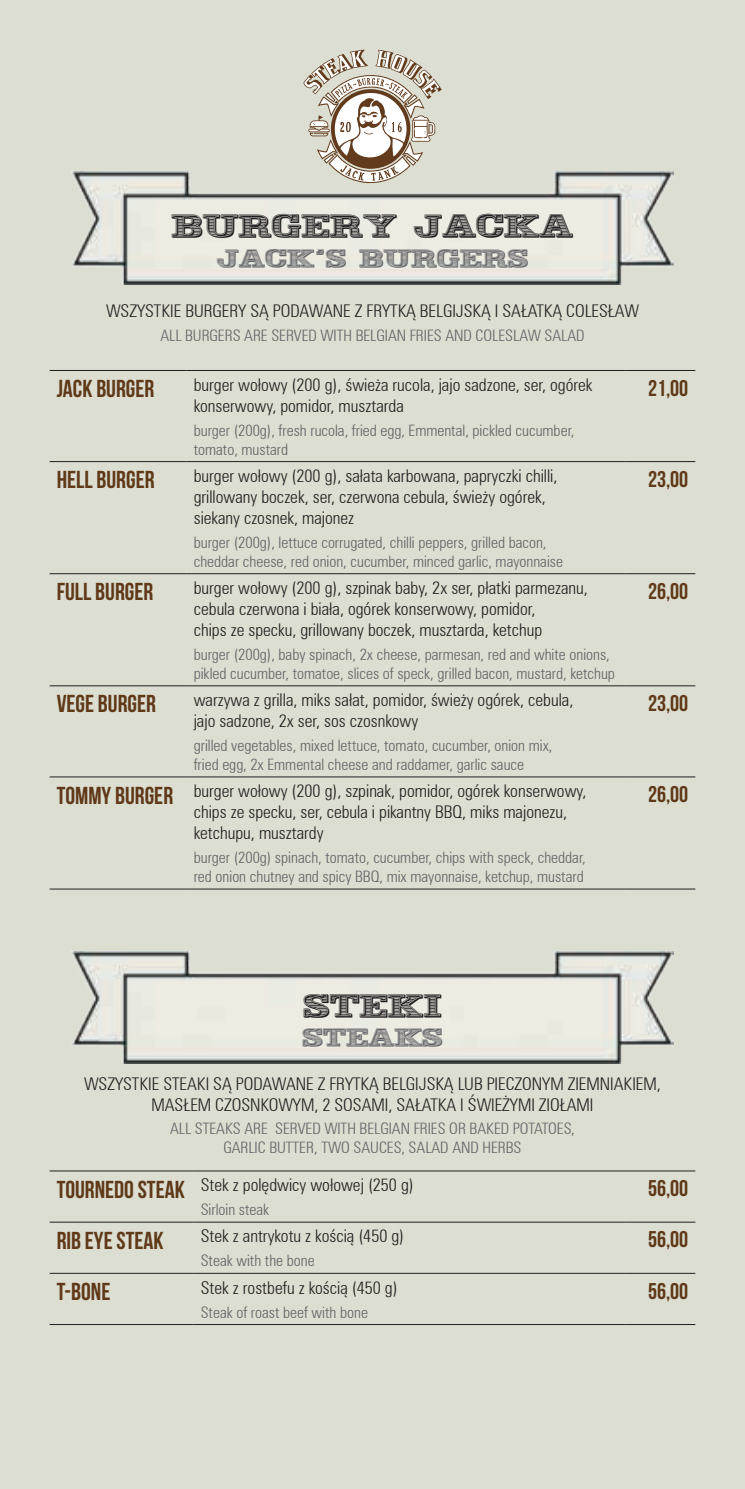
<style>
.page{position:relative;width:745px;height:1489px;background:#fff}
.page>*{position:absolute;margin:0;border:0;box-sizing:border-box;transform-origin:0 0}
.t1{font:31.5px "EFN Kunszt";color:#231f20}
.t2{font:24.5px "Bebas Neue";color:#5f3918}
.t3{font:24.5px "EFN Kunszt";color:#636366}
.t4{font:22.75px "Bebas Neue";color:#5f3918}
.t5{font:300 condensed 17.5px/21px "Zurich L2";color:#231f20}
.t6{font:300 condensed 15.75px/18.9px "Zurich L2";color:#636366}
.s1{font-family:"Bebas Neue";font-weight:400;font-stretch:normal;font-size:24.5px;color:#5f3918}
</style>
<div class="page">
<div style="left:0;top:0;width:744px;height:1488px;background:#dcded2"></div>
<svg style="left:303px;top:50px;width:138px;height:122px"></svg>
<img style="left:71px;top:172px;width:602px;height:112px">
<hr style="left:50px;top:370px;width:137px;height:1px;background:#231f20">
<hr style="left:187px;top:370px;width:438px;height:1px;background:#231f20">
<hr style="left:625px;top:370px;width:69px;height:1px;background:#231f20">
<hr style="left:50px;top:461px;width:137px;height:1px;background:#231f20">
<hr style="left:187px;top:461px;width:438px;height:1px;background:#231f20">
<hr style="left:625px;top:461px;width:69px;height:1px;background:#231f20">
<hr style="left:50px;top:573px;width:137px;height:1px;background:#231f20">
<hr style="left:187px;top:573px;width:438px;height:1px;background:#231f20">
<hr style="left:625px;top:573px;width:69px;height:1px;background:#231f20">
<hr style="left:50px;top:685px;width:137px;height:1px;background:#231f20">
<hr style="left:187px;top:685px;width:438px;height:1px;background:#231f20">
<hr style="left:625px;top:685px;width:69px;height:1px;background:#231f20">
<hr style="left:50px;top:776px;width:137px;height:1px;background:#231f20">
<hr style="left:187px;top:776px;width:438px;height:1px;background:#231f20">
<hr style="left:625px;top:776px;width:69px;height:1px;background:#231f20">
<hr style="left:50px;top:888px;width:137px;height:1px;background:#231f20">
<hr style="left:187px;top:888px;width:438px;height:1px;background:#231f20">
<hr style="left:625px;top:888px;width:69px;height:1px;background:#231f20">
<img style="left:71px;top:951px;width:602px;height:112px">
<hr style="left:50px;top:1170px;width:143px;height:1px;background:#231f20">
<hr style="left:193px;top:1170px;width:432px;height:1px;background:#231f20">
<hr style="left:625px;top:1170px;width:69px;height:1px;background:#231f20">
<hr style="left:50px;top:1221px;width:143px;height:1px;background:#231f20">
<hr style="left:193px;top:1221px;width:432px;height:1px;background:#231f20">
<hr style="left:625px;top:1221px;width:69px;height:1px;background:#231f20">
<hr style="left:50px;top:1272px;width:143px;height:1px;background:#231f20">
<hr style="left:193px;top:1272px;width:432px;height:1px;background:#231f20">
<hr style="left:625px;top:1272px;width:69px;height:1px;background:#231f20">
<hr style="left:50px;top:1324px;width:143px;height:1px;background:#231f20">
<hr style="left:193px;top:1324px;width:432px;height:1px;background:#231f20">
<hr style="left:625px;top:1324px;width:69px;height:1px;background:#231f20">
<h1 class="t1" style="left:171px;top:208px;width:403px">BURGERY JACK'A</h1>
<h2 class="t3" style="left:217px;top:244px;width:99px">JACK\</h2>
<h2 class="t3" style="left:314px;top:230px;width:13px">,</h2>
<h2 class="t3" style="left:325px;top:244px;width:204px">S BURGERS</h2>
<p class="t5" style="left:106px;top:300px;width:531px">Wszystkie burgery są podawane z frytką be lgijską i Sałatką Colesław</p>
<p class="t6" style="left:160px;top:325px;width:425px">All burgers are served with Belgian fries and Coleslaw salad</p>
<h2 class="t2" style="left:57px;top:375px;width:99px">JACK BURGER</h2>
<p class="t5" style="left:194px;top:373px;width:400px">burger wołowy (200 g), świeża rucola, jajo sadzone, ser, ogórek konserwowy, pomidor, musztarda</p>
<p class="t6" style="left:194px;top:420px;width:382px">burger (200g), fresh rucola, fried egg, Emmental, pickled cucumber, tomato, mustard</p>
<h2 class="t2" style="left:57px;top:466px;width:99px">HELL BURGER</h2>
<p class="t5" style="left:194px;top:464px;width:365px">burger wołowy (200 g), sałata karbowana, papryczki chilli, grillowany boczek, ser, czerwona cebula, świeży ogórek, siekany czosnek, majonez</p>
<p class="t6" style="left:194px;top:532px;width:370px">burger (200g), lettuce corrugated, chilli peppers, grilled bacon, cheddar cheese, red onion, cucumber, minced garlic, mayonnaise</p>
<h2 class="t2" style="left:57px;top:578px;width:98px">FULL BURGER</h2>
<p class="t5" style="left:194px;top:576px;width:395px">burger wołowy (200 g), szpinak baby, 2x ser, płatki parmezanu, cebula czerwona i biała, ogórek konserwowy, pomidor,<br>chips ze specku, grillowany boczek, musztarda, ketchup</p>
<p class="t6" style="left:194px;top:644px;width:422px">burger (200g), baby spinach, 2x cheese, parmesan, red and white onions, pikled cucumber, tomatoe, slices of speck, grilled bacon, mustard, ketchup</p>
<h2 class="t2" style="left:57px;top:690px;width:101px">VEGE BURGER</h2>
<p class="t5" style="left:194px;top:688px;width:381px">warzywa z grilla, miks sałat, pomidor, świeży ogórek, cebula, jajo sadzone, 2x ser, sos czosnkowy</p>
<p class="t6" style="left:194px;top:735px;width:360px">grilled vegetables, mixed lettuce, tomato, cucumber, onion mix, fried egg, 2x Emmental cheese and raddamer, garlic sauce</p>
<p class="t5" style="left:194px;top:779px;width:394px;text-indent:-137px"><span class="s1">TOMMY BURGER</span> burger wołowy (200 g), szpinak, pomidor, ogórek konserwowy, chips ze specku, ser, cebula i pikantny BBQ, miks majonezu, ketchupu, musztardy</p>
<p class="t6" style="left:194px;top:847px;width:393px">burger (200g) spinach, tomato, cucumber, chips with speck, cheddar, red onion chutney and spicy BBQ, mix mayonnaise, ketchup, mustard</p>
<h3 class="t4" style="left:647px;top:375px;width:42px">21,00</h3>
<h3 class="t4" style="left:647px;top:466px;width:42px">23,00</h3>
<h3 class="t4" style="left:647px;top:578px;width:42px">26,00</h3>
<h3 class="t4" style="left:647px;top:690px;width:42px">23,00</h3>
<h3 class="t4" style="left:647px;top:781px;width:42px">26,00</h3>
<h1 class="t1" style="left:303px;top:987px;width:139px">STEKI</h1>
<h2 class="t3" style="left:302px;top:1023px;width:142px">STEAKS</h2>
<p class="t5" style="left:84px;top:1072px;width:23px">WSZYSTKI</p>
<p class="t5" style="left:152px;top:1072px;width:94px">E STEAKI SĄ PODA</p>
<p class="t5" style="left:272px;top:1072px;width:67px">WANE ZFRYTKĄ</p>
<p class="t5" style="left:382px;top:1072px;width:25px">BELGIJSKĄ</p>
<p class="t5" style="left:457px;top:1072px;width:67px">LUB PIECZONY</p>
<p class="t5" style="left:550px;top:1072px;width:58px">M ZIEMNIAKI</p>
<p class="t5" style="left:635px;top:1072px;width:26px">EM,</p>
<p class="t5" style="left:151px;top:1093px;width:83px">MASŁEM CZOSNKO</p>
<p class="t5" style="left:278px;top:1093px;width:66px">WYM, 2 SOSA</p>
<p class="t5" style="left:371px;top:1093px;width:35px">MI, SAŁATKA</p>
<p class="t5" style="left:460px;top:1093px;width:87px">I ŚWIEŻYMI ZIOŁA</p>
<p class="t5" style="left:576px;top:1093px;width:16px">MI</p>
<p class="t6" style="left:170px;top:1118px;width:406px;text-align:center">All Steaks are served with Belgian fries or baked potatoes, garlic butter, two sauces, salad and herbs</p>
<p class="t5" style="left:57px;top:1173px;width:358px"><span class="s1">TOURNEDO STEAK</span> Stek z polędwicy wołowej (250 g)</p>
<p class="t6" style="left:200px;top:1199px;width:70px">Sirloin steak</p>
<h3 class="t4" style="left:647px;top:1175px;width:42px">56,00</h3>
<h2 class="t2" style="left:57px;top:1226px;width:108px">RIB EYE STEAK</h2>
<p class="t5" style="left:200px;top:1224px;width:205px">Stek z antrykotu z kością (450 g)</p>
<p class="t6" style="left:200px;top:1250px;width:115px">Steak with the bone</p>
<h3 class="t4" style="left:647px;top:1226px;width:42px">56,00</h3>
<h2 class="t2" style="left:57px;top:1277px;width:55px">T-BONE</h2>
<p class="t5" style="left:200px;top:1276px;width:198px">Stek z rostbefu z kością (450 g)</p>
<p class="t6" style="left:200px;top:1301px;width:169px">Steak of roast beef with bone</p>
<h3 class="t4" style="left:647px;top:1278px;width:42px">56,00</h3>
</div>
